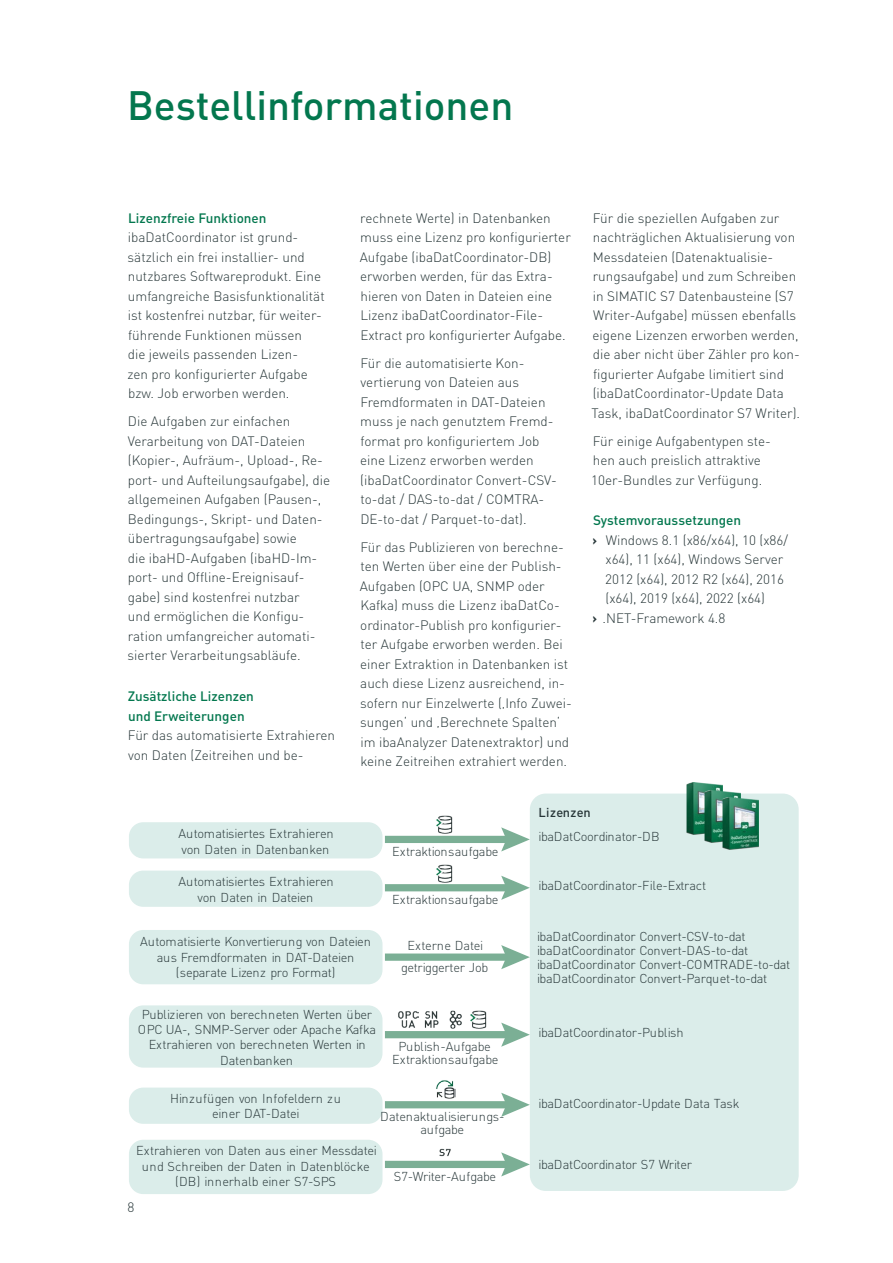
<style>
.page{position:relative;width:893px;height:1263px;background:#fff}
.page>*{position:absolute;margin:0;border:0;box-sizing:border-box;transform-origin:0 0}
.t1{font:500 40.5px "DIN Pro";color:#03774e}
.t2{font:300 13.5px/19.5px "DIN Pro";color:#273638}
.t3{font:500 13.5px/19.5px "DIN Pro";color:#03774e}
.t4{font:300 12.75px/15.3px "DIN Pro";letter-spacing:-.025em;color:#273638;text-align:center}
.t5{font:500 12.75px "DIN Pro";letter-spacing:.03em;color:#273638}
.s1{font-weight:700}
</style>
<div class="page">
<div style="left:530px;top:793px;width:269px;height:398px;background:#dbedea;border-radius:16px"></div>
<div style="left:385px;top:836px;width:125px;height:7px;background:#7baf95"></div>
<svg style="left:501px;top:827px;width:29px;height:24px"></svg>
<div style="left:385px;top:953px;width:125px;height:8px;background:#7baf95"></div>
<svg style="left:501px;top:945px;width:29px;height:24px"></svg>
<div style="left:129px;top:822px;width:253px;height:36px;background:#dbedea;border-radius:14px"></div>
<div style="left:129px;top:870px;width:253px;height:37px;background:#dbedea;border-radius:14px"></div>
<div style="left:129px;top:930px;width:253px;height:54px;background:#dbedea;border-radius:14px"></div>
<div style="left:385px;top:884px;width:125px;height:7px;background:#7baf95"></div>
<svg style="left:501px;top:876px;width:29px;height:24px"></svg>
<div style="left:129px;top:1005px;width:253px;height:62px;background:#dbedea;border-radius:14px"></div>
<div style="left:385px;top:1031px;width:125px;height:7px;background:#7baf95"></div>
<svg style="left:501px;top:1022px;width:29px;height:25px"></svg>
<img style="left:449px;top:1010px;width:13px;height:19px">
<img style="left:398px;top:1011px;width:20px;height:17px">
<img style="left:424px;top:1011px;width:15px;height:17px">
<div style="left:129px;top:1087px;width:253px;height:37px;background:#dbedea;border-radius:14px"></div>
<div style="left:129px;top:1140px;width:253px;height:54px;background:#dbedea;border-radius:14px"></div>
<div style="left:385px;top:1101px;width:125px;height:7px;background:#7baf95"></div>
<svg style="left:501px;top:1093px;width:29px;height:24px"></svg>
<img style="left:436px;top:1080px;width:19px;height:19px">
<div style="left:385px;top:1161px;width:125px;height:7px;background:#7baf95"></div>
<svg style="left:501px;top:1152px;width:29px;height:24px"></svg>
<img style="left:435px;top:1148px;width:20px;height:13px">
<img style="left:686px;top:783px;width:36px;height:51px">
<img style="left:704px;top:790px;width:36px;height:52px">
<img style="left:722px;top:798px;width:37px;height:51px">
<img style="left:470px;top:1010px;width:17px;height:19px">
<img style="left:436px;top:864px;width:17px;height:19px">
<img style="left:436px;top:815px;width:17px;height:19px">
<h1 class="t1" style="left:127px;top:74px;width:388px">Bestellinformationen</h1>
<p class="t3" style="left:128px;top:207px;width:140px">Lizenzfreie Funktionen</p>
<p class="t2" style="left:127px;top:227px;width:199px">ibaDatCoordinator ist grund&shy;sätzlich ein frei installier- und nutzbares Softwareprodukt. Eine umfangreiche Basisfunktionalität ist kostenfrei nutzbar, für weiter&shy;führende Funktionen müssen<br>die jeweils passenden Lizen-<br>zen pro konfigurierter Aufgabe bzw. Job erworben werden.</p>
<p class="t2" style="left:128px;top:411px;width:204px">Die Aufgaben zur einfachen<br>Verarbeitung von DAT-Dateien (Kopier-, Aufräum-, Upload-, Re&shy;port- und Aufteilungsaufgabe), die allgemeinen Aufgaben (Pausen-,<br>Bedingungs-, Skript- und Daten&shy;übertragungsaufgabe) sowie<br>die ibaHD-Aufgaben (ibaHD-Im&shy;port- und Offline-Ereignisauf&shy;gabe) sind kostenfrei nutzbar<br>und ermöglichen die Konfigu&shy;ration umfangreicher automati&shy;sierter Verarbeitungsabläufe.</p>
<p class="t3" style="left:128px;top:686px;width:128px">Zusätzliche Lizenzen und Erweiterungen</p>
<p class="t2" style="left:128px;top:725px;width:209px">Für das automatisierte Extrahieren von Daten (Zeitreihen und be-</p>
<p class="t2" style="left:360px;top:207px;width:212px">rechnete Werte) in Datenbanken muss eine Lizenz pro konfigurierter Aufgabe (ibaDatCoordinator-DB) erworben werden, für das Extra&shy;hieren von Daten in Dateien eine Lizenz ibaDatCoordinator-File-Extract pro konfigurierter Aufgabe.</p>
<p class="t2" style="left:360px;top:352px;width:198px">Für die automatisierte Kon&shy;vertierung von Dateien aus<br>Fremdformaten in DAT-Dateien muss je nach genutztem Fremd&shy;format pro konfiguriertem Job eine Lizenz erworben werden (ibaDatCoordinator Convert-CSV&shy;to-dat / DAS-to-dat / COMTRA-<br>DE-to-dat / Parquet-to-dat).</p>
<p class="t2" style="left:360px;top:536px;width:213px">Für das Publizieren von berechne&shy;ten Werten über eine der Publish-Aufgaben (OPC UA, SNMP oder Kafka) muss die Lizenz ibaDatCo&shy;ordinator-Publish pro konfigurier&shy;ter Aufgabe erworben werden. Bei einer Extraktion in Datenbanken ist auch diese Lizenz ausreichend, in&shy;sofern nur Einzelwerte (‚Info Zuwei&shy;sungen‘ und ‚Berechnete Spalten‘ im ibaAnalyzer Datenextraktor) und keine Zeitreihen extrahiert werden.</p>
<p class="t2" style="left:591px;top:207px;width:210px">Für die speziellen Aufgaben zur nachträglichen Aktualisierung von Messdateien (Datenaktualisie&shy;rungsaufgabe) und zum Schreiben in SIMATIC S7 Datenbausteine (S7<br>Writer-Aufgabe) müssen ebenfalls eigene Lizenzen erworben werden, die aber nicht über Zähler pro kon&shy;figurierter Aufgabe limitiert sind (ibaDatCoordinator-Update Data Task, ibaDatCoordinator S7 Writer).</p>
<p class="t2" style="left:591px;top:430px;width:181px">Für einige Aufgabentypen ste&shy;hen auch preislich attraktive<br>10er-Bundles zur Verfügung.</p>
<p class="t3" style="left:593px;top:510px;width:149px">Systemvoraussetzungen</p>
<p class="t2" style="left:593px;top:529px;width:197px"><span class="s1">›</span> Windows 8.1 (x86/x64), 10 (x86/</p>
<p class="t2" style="left:605px;top:549px;width:179px">x64), 11 (x64), Windows Server</p>
<p class="t2" style="left:605px;top:568px;width:180px">2012 (x64), 2012 R2 (x64), 2016</p>
<p class="t2" style="left:605px;top:588px;width:161px">(x64), 2019 (x64), 2022 (x64)</p>
<p class="t2" style="left:593px;top:607px;width:134px"><span class="s1">›</span> .NET-Framework 4.8</p>
<p class="t5" style="left:539px;top:802px;width:53px">Lizenzen</p>
<p class="t4" style="left:178px;top:825px;width:157px">Automatisiertes Extrahieren</p>
<p class="t4" style="left:539px;top:828px;width:123px">ibaDatCoordinator-DB</p>
<p class="t4" style="left:182px;top:841px;width:149px">von Daten in Datenbanken</p>
<p class="t4" style="left:178px;top:873px;width:157px">Automatisiertes Extrahieren von Daten in Dateien</p>
<p class="t4" style="left:539px;top:876px;width:169px">ibaDatCoordinator-File-Extract</p>
<p class="t4" style="left:140px;top:933px;width:232px">Automatisierte Konvertierung von Dateien aus Fremdformaten in DAT-Dateien (separate Lizenz pro Format)</p>
<p class="t4" style="left:392px;top:842px;width:108px">Extraktionsaufgabe</p>
<p class="t4" style="left:392px;top:891px;width:108px">Extraktionsaufgabe</p>
<p class="t4" style="left:537px;top:928px;width:255px;line-height:14.1px;text-align:left">ibaDatCoordinator Convert-CSV-to-dat ibaDatCoordinator Convert-DAS-to-dat ibaDatCoordinator Convert-COMTRADE-to-dat ibaDatCoordinator Convert-Parquet-to-dat</p>
<p class="t4" style="left:401px;top:934px;width:89px;line-height:21.8px">Externe Datei getriggerter Job</p>
<p class="t4" style="left:138px;top:1005px;width:240px">Publizieren von berechneten Werten über OPC UA-, SNMP-Server oder Apache Kafka Extrahieren von berechneten Werten in Datenbanken</p>
<p class="t4" style="left:392px;top:1039px;width:108px;line-height:12.8px">Publish-Aufgabe<br>Extraktionsaufgabe</p>
<p class="t4" style="left:170px;top:1090px;width:172px">Hinzufügen von Infofeldern zu einer DAT-Datei</p>
<p class="t4" style="left:136px;top:1142px;width:242px">Extrahieren von Daten aus einer Messdatei und Schreiben der Daten in Datenblöcke (DB) innerhalb einer S7-SPS</p>
<p class="t4" style="left:380px;top:1109px;width:126px;line-height:12.8px">Datenaktualisierungs&shy;aufgabe</p>
<p class="t4" style="left:394px;top:1167px;width:104px">S7-Writer-Aufgabe</p>
<p class="t2" style="left:128px;top:1196px;width:8px">8</p>
<p class="t4" style="left:539px;top:1024px;width:147px">ibaDatCoordinator-Publish</p>
<p class="t4" style="left:539px;top:1095px;width:202px">ibaDatCoordinator-Update Data Task</p>
<p class="t4" style="left:539px;top:1156px;width:155px">ibaDatCoordinator S7 Writer</p>
</div>
